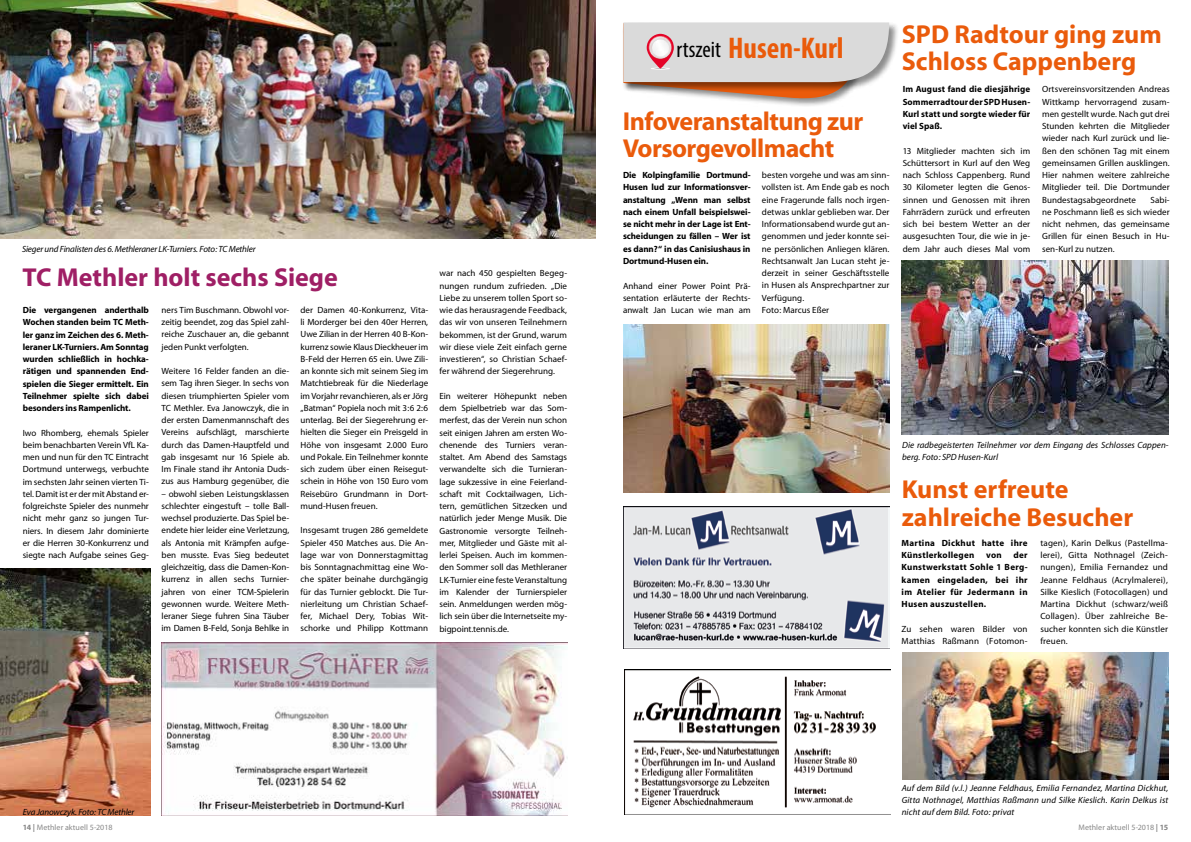
<style>
.page{position:relative;width:1191px;height:842px;background:#fff}
.page>*{position:absolute;margin:0;border:0;box-sizing:border-box;transform-origin:0 0}
.t1{font:700 condensed 30px "Myriad Pro";color:#ea5b0b}
.t2{font:700 26px/27px "Myriad";color:#ea5b0b}
.t3{font:700 26px/27px "Myriad";letter-spacing:-.02em;color:#ea5b0b}
.t4{font:700 26px "Myriad";color:#9f1f65}
.t5{font:9px/12.2px "Myriad";letter-spacing:.005em;color:#000;text-align:justify}
.t6{font:700 9px/12.2px "Myriad";letter-spacing:.01em;color:#000;text-align:justify}
.t7{font:italic 9px/12.2px "Myriad";color:#000}
.t8{font:italic 9px "Myriad";letter-spacing:-.02em;color:#000}
.t9{font:700 9px/12.2px "Myriad";letter-spacing:.03em;color:#000}
.t10{font:8px "Myriad";letter-spacing:.005em;color:#878787}
.s1{font-family:"Optima";font-weight:500;font-stretch:normal;font-size:23.1px;color:#000}
.s2{font-weight:400;font-size:23.1px;color:#000}
.s3{font-weight:700}
</style>
<div class="page">
<img style="left:0;top:0;width:595px;height:238px">
<img style="left:162px;top:642px;width:405px;height:173px">
<img style="left:0;top:569px;width:150px;height:247px">
<div style="left:622px;top:22px;width:246px;height:86px;background:#000;opacity:.45"></div>
<div style="left:622px;top:21px;width:276px;height:71px;background:#000;opacity:.45"></div>
<svg style="left:623px;top:22px;width:266px;height:80px;background:#d5c9c2"></svg>
<div style="left:648px;top:35px;width:25px;height:23px;background:#dadada"></div>
<div style="left:648px;top:37px;width:25px;height:23px;background:#000;opacity:.75"></div>
<div style="left:649px;top:35px;width:24px;height:22px;background:#fff;opacity:.75"></div>
<div style="left:649px;top:38px;width:24px;height:21px;background:#000;opacity:.75"></div>
<img style="left:901px;top:260px;width:267px;height:175px">
<img style="left:623px;top:324px;width:266px;height:168px">
<img style="left:902px;top:652px;width:266px;height:127px">
<img style="left:623px;top:506px;width:266px;height:142px">
<img style="left:624px;top:670px;width:266px;height:144px">
<p class="t8" style="left:22px;top:244px;width:235px">Sieger und Finalisten des 6. Methleraner LK-Turniers. Foto: TC Methler</p>
<h2 class="t4" style="left:22px;top:264px;width:317px">TC Methler holt sechs Siege</h2>
<p class="t6" style="left:23px;top:304px;width:128px">Die vergangenen anderthalb Wochen standen beim TC Meth&shy;ler ganz im Zeichen des 6. Meth&shy;leraner LK-Turniers. Am Sonntag wurden schließlich in hochka&shy;rätigen und spannenden End&shy;spielen die Sieger ermittelt. Ein Teilnehmer spielte sich dabei besonders ins Rampenlicht.</p>
<p class="t5" style="left:23px;top:427px;width:128px">Iwo Rhomberg, ehemals Spieler beim benachbarten Verein VfL Ka&shy;men und nun für den TC Eintracht Dortmund unterwegs, verbuchte im sechsten Jahr seinen vierten Ti&shy;tel. Damit ist er der mit Abstand er&shy;folgreichste Spieler des nunmehr nicht mehr ganz so jungen Tur&shy;niers. In diesem Jahr dominierte er die Herren 30-Konkurrenz und siegte nach Aufgabe seines Geg-</p>
<p class="t5" style="left:300px;top:304px;width:129px">der Damen 40-Konkurrenz, Vita&shy;li Morderger bei den 40er Herren, Uwe Zilian in der Herren 40 B-Kon&shy;kurrenz sowie Klaus Dieckheuer im B-Feld der Herren 65 ein. Uwe Zili&shy;an konnte sich mit seinem Sieg im Matchtiebreak für die Niederlage im Vorjahr revanchieren, als er Jörg „Batman“ Popiela noch mit 3:6 2:6 unterlag. Bei der Siegerehrung er&shy;hielten die Sieger ein Preisgeld in Höhe von insgesamt 2.000 Euro und Pokale. Ein Teilnehmer konnte sich zudem über einen Reisegut&shy;schein in Höhe von 150 Euro vom Reisebüro Grundmann in Dort&shy;mund-Husen freuen.</p>
<p class="t5" style="left:300px;top:525px;width:129px">Insgesamt trugen 286 gemeldete Spieler 450 Matches aus. Die An&shy;lage war von Donnerstagmittag bis Sonntagnachmittag eine Wo&shy;che später beinahe durchgängig für das Turnier geblockt. Die Tur&shy;nierleitung um Christian Schaef&shy;fer, Michael Dery, Tobias Wit&shy;schorke und Philipp Kottmann</p>
<p class="t5" style="left:162px;top:304px;width:129px">ners Tim Buschmann. Obwohl vor&shy;zeitig beendet, zog das Spiel zahl&shy;reiche Zuschauer an, die gebannt jeden Punkt verfolgten.</p>
<p class="t5" style="left:162px;top:365px;width:129px">Weitere 16 Felder fanden an die&shy;sem Tag ihren Sieger. In sechs von diesen triumphierten Spieler vom TC Methler. Eva Janowczyk, die in der ersten Damenmannschaft des Vereins aufschlägt, marschierte durch das Damen-Hauptfeld und gab insgesamt nur 16 Spiele ab.<br>Im Finale stand ihr Antonia Duds&shy;zus aus Hamburg gegenüber, die</p>
<p class="t5" style="left:162px;top:488px;width:129px">– obwohl sieben Leistungsklassen schlechter eingestuft – tolle Ball&shy;wechsel produzierte. Das Spiel be&shy;endete hier leider eine Verletzung, als Antonia mit Krämpfen aufge&shy;ben musste. Evas Sieg bedeutet gleichzeitig, dass die Damen-Kon&shy;kurrenz in allen sechs Turnier&shy;jahren von einer TCM-Spielerin gewonnen wurde. Weitere Meth&shy;leraner Siege fuhren Sina Täuber im Damen B-Feld, Sonja Behlke in</p>
<p class="t5" style="left:439px;top:268px;width:129px">war nach 450 gespielten Begeg&shy;nungen rundum zufrieden. „Die Liebe zu unserem tollen Sport so&shy;wie das herausragende Feedback, das wir von unseren Teilnehmern bekommen, ist der Grund, warum wir diese viele Zeit einfach gerne investieren“, so Christian Schaef&shy;fer während der Siegerehrung.</p>
<p class="t5" style="left:439px;top:390px;width:129px">Ein weiterer Höhepunkt neben dem Spielbetrieb war das Som&shy;merfest, das der Verein nun schon seit einigen Jahren am ersten Wo&shy;chenende des Turniers veran&shy;staltet. Am Abend des Samstags verwandelte sich die Turnieran&shy;lage sukzessive in eine Feierland&shy;schaft mit Cocktailwagen, Lich&shy;tern, gemütlichen Sitzecken und natürlich jeder Menge Musik. Die Gastronomie versorgte Teilneh&shy;mer, Mitglieder und Gäste mit al&shy;lerlei Speisen. Auch im kommen&shy;den Sommer soll das Methleraner LK-Turnier eine feste Veranstaltung im Kalender der Turnierspieler sein. Anmeldungen werden mög&shy;lich sein über die Internetseite my&shy;bigpoint.tennis.de.</p>
<p class="t8" style="left:23px;top:808px;width:113px">Eva Janowczyk. Foto: TC Methler</p>
<h1 class="t1" style="left:650px;top:29px;width:195px"><span class="s1">O</span> <span class="s2">rtszeit</span> Husen-Kurl</h1>
<h2 class="t3" style="left:623px;top:108px;width:242px">Infoveranstaltung zur<br>Vorsorgevollmacht</h2>
<p class="t5" style="left:762px;top:170px;width:129px;text-align:left">besten vorgehe und was am sinn&shy;vollsten ist. Am Ende gab es noch eine Fragerunde falls noch irgen&shy;detwas unklar geblieben war. Der<br>Informationsabend wurde gut an&shy;genommen und jeder konnte sei&shy;ne persönlichen Anliegen klären.<br>Rechtsanwalt Jan Lucan steht je&shy;derzeit in seiner Geschäftsstelle in Husen als Ansprechpartner zur<br>Verfügung.<br>Foto: Marcus Eßer</p>
<p class="t6" style="left:623px;top:169px;width:129px">Die Kolpingfamilie Dortmund-Husen lud zur Informationsver&shy;anstaltung „Wenn man selbst nach einem Unfall beispielswei&shy;se nicht mehr in der Lage ist Ent&shy;scheidungen zu fällen – Wer ist es dann?“ in das Canisiushaus in Dortmund-Husen ein.</p>
<p class="t5" style="left:623px;top:280px;width:129px">Anhand einer Power Point Prä&shy;sentation erläuterte der Rechts&shy;anwalt Jan Lucan wie man am</p>
<h2 class="t2" style="left:902px;top:21px;width:261px">SPD Radtour ging zum<br>Schloss Cappenberg</h2>
<p class="t5" style="left:1042px;top:84px;width:129px">Ortsvereinsvorsitzenden Andreas Wittkamp hervorragend zusam&shy;men gestellt wurde. Nach gut drei Stunden kehrten die Mitglieder wieder nach Kurl zurück und lie&shy;ßen den schönen Tag mit einem gemeinsamen Grillen ausklingen.<br>Hier nahmen weitere zahlreiche Mitglieder teil. Die Dortmunder Bundestagsabgeordnete</p>
<p class="t6" style="left:902px;top:84px;width:129px">Im August fand die diesjährige Sommerradtour der SPD Husen-Kurl statt und sorgte wieder für viel Spaß.</p>
<p class="t5" style="left:902px;top:145px;width:129px">13 Mitglieder machten sich im Schüttersort in Kurl auf den Weg nach Schloss Cappenberg. Rund 30 Kilometer legten die Genos&shy;sinnen und Genossen mit ihren Fahrrädern zurück und erfreuten sich bei bestem Wetter an der ausgesuchten Tour, die wie in je&shy;dem Jahr auch dieses Mal vom</p>
<p class="t5" style="left:1042px;top:194px;width:129px;text-indent:108px">Sabi&shy;ne Poschmann ließ es sich wieder nicht nehmen, das gemeinsame Grillen für einen Besuch in Hu&shy;sen-Kurl zu nutzen.</p>
<p class="t7" style="left:902px;top:439px;width:268px">Die radbegeisterten Teilnehmer vor dem Eingang des Schlosses Cappen&shy;berg. Foto: SPD Husen-Kurl</p>
<h2 class="t2" style="left:901px;top:476px;width:233px;line-height:28px">Kunst erfreute zahlreiche Besucher</h2>
<p class="t9" style="left:901px;top:537px;width:128px">Martina Dickhut hatte ihre<br>Künstlerkollegen</p>
<p class="t5" style="left:1040px;top:537px;width:129px">tagen), Karin Delkus (Pastellma&shy;lerei), Gitta Nothnagel (Zeich&shy;nungen), Emilia Fernandez und Jeanne Feldhaus (Acrylmalerei), Silke Kieslich (Fotocollagen) und Martina Dickhut (schwarz/weiß Collagen). Über zahlreiche Be&shy;sucher konnten sich die Künstler freuen.</p>
<p class="t6" style="left:901px;top:549px;width:128px;text-indent:112px">der Kunstwerkstatt Sohle 1 Berg&shy;kamen eingeladen, bei ihr im Atelier für Jedermann in Husen auszustellen.</p>
<p class="t5" style="left:901px;top:623px;width:127px">Zu sehen waren Bilder von<br>Matthias Raßmann (Fotomon-</p>
<p class="t6" style="left:986px;top:549px;width:17px">von</p>
<p class="t7" style="left:901px;top:782px;width:268px;text-align:justify">Auf dem Bild (v.l.) Jeanne Feldhaus, Emilia Fernandez, Martina Dickhut, Gitta Nothnagel, Matthias Raßmann und Silke Kieslich. Karin Delkus ist nicht auf dem Bild. Foto: privat</p>
<p class="t10" style="left:23px;top:824px;width:91px"><span class="s3">14 |</span> Methler aktuell 5-2018</p>
<p class="t10" style="left:1078px;top:824px;width:91px">Methler aktuell 5-2018 <span class="s3">| 15</span></p>
</div>
